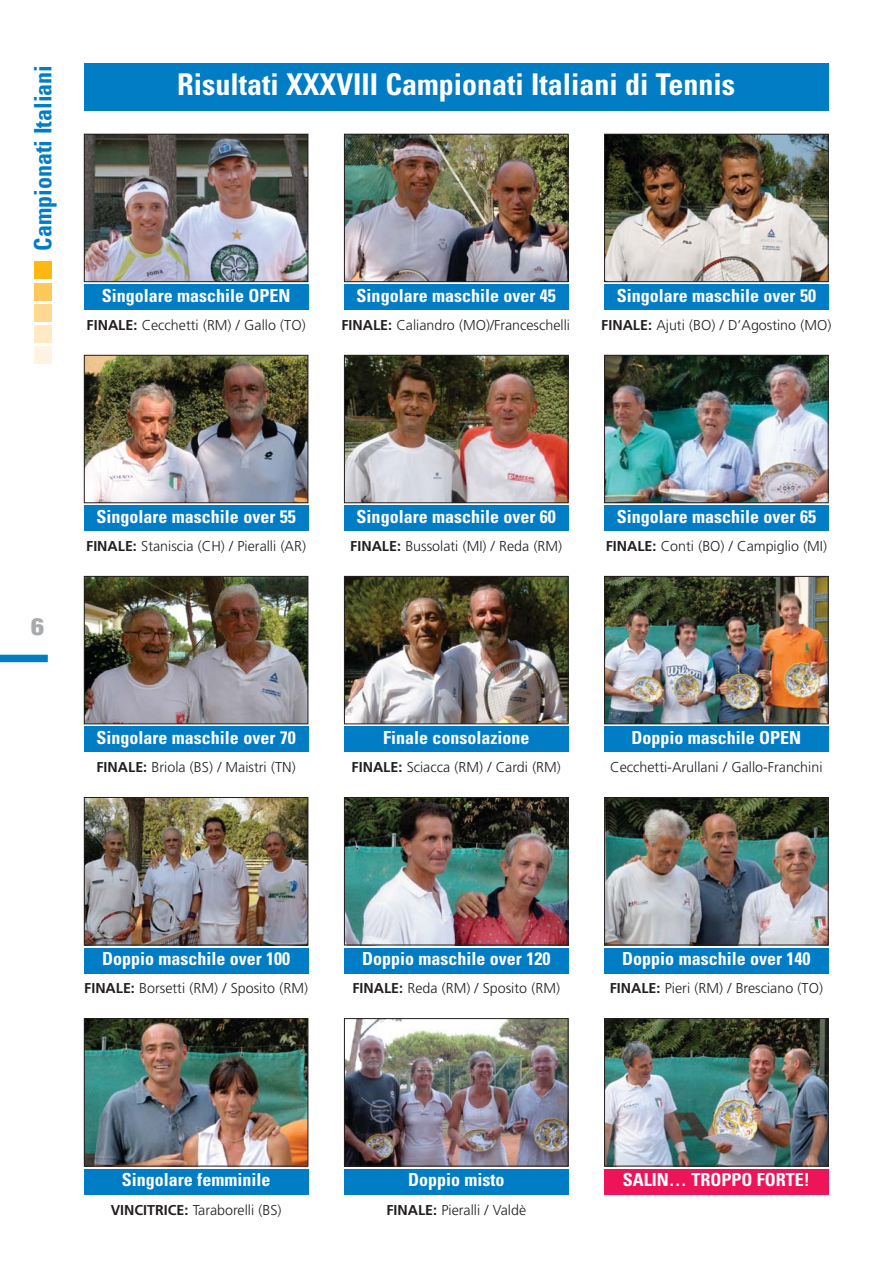
<style>
.page{position:relative;width:893px;height:1263px;background:#fff}
.page>*{position:absolute;margin:0;border:0;box-sizing:border-box;transform-origin:0 0}
.t1{font:700 condensed 30px "Univers";color:#fff}
.t2{font:700 condensed 24px "Univers";color:#007dc5}
.t3{font:900 condensed 22.5px "Helvetica";color:#a7a9ac;scale:1.2 1}
.t4{font:700 condensed 18px "Univers";color:#fff}
.t5{font:300 14.25px "Frutiger";color:#231f20}
.s1{font-weight:700}
</style>
<div class="page">
<div style="left:0;top:655px;width:48px;height:7px;background:#007dc5"></div>
<div style="left:35px;top:262px;width:17px;height:17px;background:#fdb813"></div>
<div style="left:35px;top:283px;width:17px;height:17px;background:#ffc85b"></div>
<div style="left:35px;top:304px;width:17px;height:17px;background:#ffd98f"></div>
<div style="left:35px;top:326px;width:17px;height:17px;background:#ffeac4"></div>
<div style="left:35px;top:347px;width:17px;height:17px;background:#fff4e3"></div>
<div style="left:84px;top:63px;width:744px;height:48px;background:#007dc5"></div>
<div style="left:84px;top:285px;width:224px;height:25px;background:#007dc5"></div>
<img style="left:86px;top:136px;width:220px;height:144px">
<div style="left:84px;top:134px;width:224px;height:148px;border:1px solid #231f20"></div>
<div style="left:344px;top:285px;width:224px;height:25px;background:#007dc5"></div>
<img style="left:346px;top:136px;width:220px;height:144px">
<div style="left:344px;top:134px;width:224px;height:148px;border:1px solid #231f20"></div>
<div style="left:604px;top:285px;width:224px;height:25px;background:#007dc5"></div>
<img style="left:606px;top:136px;width:220px;height:144px">
<div style="left:604px;top:134px;width:224px;height:148px;border:1px solid #231f20"></div>
<div style="left:84px;top:506px;width:224px;height:25px;background:#007dc5"></div>
<img style="left:86px;top:357px;width:220px;height:144px">
<div style="left:84px;top:355px;width:224px;height:148px;border:1px solid #231f20"></div>
<div style="left:344px;top:506px;width:224px;height:25px;background:#007dc5"></div>
<img style="left:346px;top:357px;width:220px;height:144px">
<div style="left:344px;top:355px;width:224px;height:148px;border:1px solid #231f20"></div>
<div style="left:604px;top:506px;width:224px;height:25px;background:#007dc5"></div>
<img style="left:606px;top:357px;width:220px;height:144px">
<div style="left:604px;top:355px;width:224px;height:148px;border:1px solid #231f20"></div>
<div style="left:84px;top:727px;width:224px;height:25px;background:#007dc5"></div>
<img style="left:86px;top:578px;width:220px;height:144px">
<div style="left:84px;top:576px;width:224px;height:148px;border:1px solid #231f20"></div>
<div style="left:344px;top:727px;width:224px;height:25px;background:#007dc5"></div>
<img style="left:346px;top:578px;width:220px;height:144px">
<div style="left:344px;top:576px;width:224px;height:148px;border:1px solid #231f20"></div>
<div style="left:604px;top:727px;width:224px;height:25px;background:#007dc5"></div>
<img style="left:606px;top:578px;width:220px;height:144px">
<div style="left:604px;top:576px;width:224px;height:148px;border:1px solid #231f20"></div>
<div style="left:84px;top:948px;width:224px;height:25px;background:#007dc5"></div>
<img style="left:86px;top:799px;width:220px;height:144px">
<div style="left:84px;top:797px;width:224px;height:148px;border:1px solid #231f20"></div>
<div style="left:344px;top:948px;width:224px;height:25px;background:#007dc5"></div>
<img style="left:346px;top:799px;width:220px;height:144px">
<div style="left:344px;top:797px;width:224px;height:148px;border:1px solid #231f20"></div>
<div style="left:604px;top:948px;width:224px;height:25px;background:#007dc5"></div>
<img style="left:606px;top:799px;width:220px;height:144px">
<div style="left:604px;top:797px;width:224px;height:148px;border:1px solid #231f20"></div>
<div style="left:84px;top:1169px;width:224px;height:25px;background:#007dc5"></div>
<img style="left:86px;top:1020px;width:220px;height:144px">
<div style="left:84px;top:1018px;width:224px;height:148px;border:1px solid #231f20"></div>
<div style="left:344px;top:1169px;width:224px;height:25px;background:#007dc5"></div>
<img style="left:346px;top:1020px;width:220px;height:144px">
<div style="left:344px;top:1018px;width:224px;height:148px;border:1px solid #231f20"></div>
<div style="left:604px;top:1169px;width:224px;height:25px;background:#ed145a"></div>
<img style="left:606px;top:1020px;width:220px;height:144px">
<div style="left:604px;top:1018px;width:224px;height:148px;border:1px solid #231f20"></div>
<h2 class="t2" style="left:34px;top:251px;width:187px;rotate:-90deg">Campionati Italiani</h2>
<h1 class="t1" style="left:177px;top:73px;width:559px">Risultati XXXVIII Campionati Italiani di Tennis</h1>
<p class="t4" style="left:102px;top:289px;width:190px">Singolare maschile OPEN</p>
<p class="t5" style="left:87px;top:319px;width:220px"><span class="s1">FINALE:</span> Cecchetti (RM) / Gallo (TO)</p>
<p class="t4" style="left:356px;top:289px;width:201px">Singolare maschile over 45</p>
<p class="t5" style="left:341px;top:319px;width:230px"><span class="s1">FINALE:</span> Caliandro (MO)/Franceschelli</p>
<p class="t4" style="left:616px;top:289px;width:201px">Singolare maschile over 50</p>
<p class="t5" style="left:601px;top:319px;width:232px"><span class="s1">FINALE:</span> Ajuti (BO) / D’Agostino (MO)</p>
<h3 class="t3" style="left:31px;top:618px;width:13px">6</h3>
<p class="t4" style="left:96px;top:510px;width:201px">Singolare maschile over 55</p>
<p class="t5" style="left:86px;top:541px;width:221px"><span class="s1">FINALE:</span> Staniscia (CH) / Pieralli (AR)</p>
<p class="t4" style="left:96px;top:731px;width:201px">Singolare maschile over 70</p>
<p class="t5" style="left:96px;top:762px;width:201px"><span class="s1">FINALE:</span> Briola (BS) / Maistri (TN)</p>
<p class="t4" style="left:356px;top:510px;width:201px">Singolare maschile over 60</p>
<p class="t5" style="left:350px;top:541px;width:213px"><span class="s1">FINALE:</span> Bussolati (MI) / Reda (RM)</p>
<p class="t4" style="left:616px;top:510px;width:201px">Singolare maschile over 65</p>
<p class="t5" style="left:605px;top:541px;width:223px"><span class="s1">FINALE:</span> Conti (BO) / Campiglio (MI)</p>
<p class="t4" style="left:383px;top:731px;width:148px">Finale consolazione</p>
<p class="t5" style="left:351px;top:762px;width:211px"><span class="s1">FINALE:</span> Sciacca (RM) / Cardi (RM)</p>
<p class="t4" style="left:631px;top:731px;width:171px">Doppio maschile OPEN</p>
<p class="t5" style="left:610px;top:762px;width:214px">Cecchetti-Arullani / Gallo-Franchini</p>
<p class="t4" style="left:102px;top:952px;width:190px">Doppio maschile over 100</p>
<p class="t5" style="left:84px;top:983px;width:225px"><span class="s1">FINALE:</span> Borsetti (RM) / Sposito (RM)</p>
<p class="t4" style="left:362px;top:952px;width:190px">Doppio maschile over 120</p>
<p class="t5" style="left:352px;top:983px;width:209px"><span class="s1">FINALE:</span> Reda (RM) / Sposito (RM)</p>
<p class="t4" style="left:622px;top:952px;width:190px">Doppio maschile over 140</p>
<p class="t5" style="left:609px;top:983px;width:215px"><span class="s1">FINALE:</span> Pieri (RM) / Bresciano (TO)</p>
<p class="t4" style="left:122px;top:1173px;width:150px">Singolare femminile</p>
<p class="t5" style="left:111px;top:1204px;width:172px"><span class="s1">VINCITRICE:</span> Taraborelli (BS)</p>
<p class="t4" style="left:408px;top:1173px;width:98px">Doppio misto</p>
<p class="t5" style="left:386px;top:1204px;width:141px"><span class="s1">FINALE:</span> Pieralli / Valdè</p>
<p class="t4" style="left:623px;top:1173px;width:188px">SALIN… TROPPO FORTE!</p>
</div>
